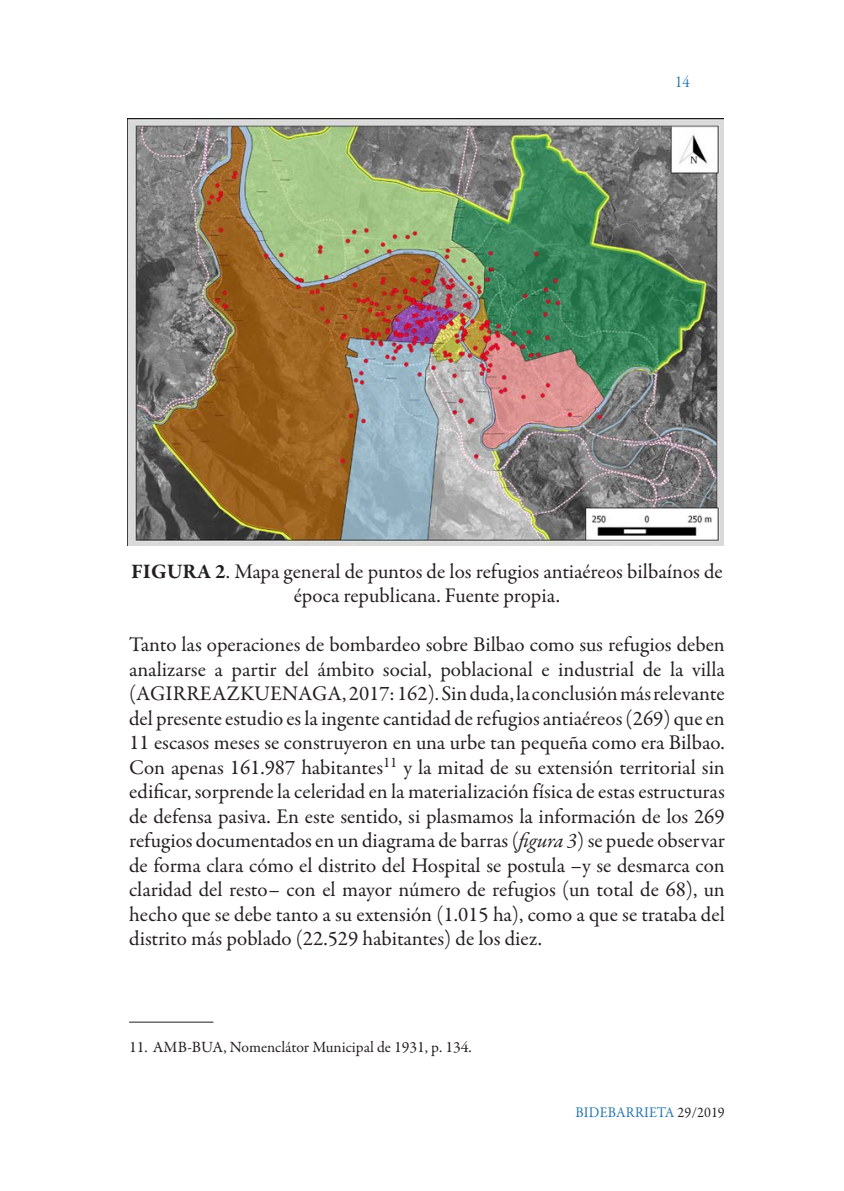
<style>
.page{position:relative;width:844px;height:1191px;background:#fff}
.page>*{position:absolute;margin:0;border:0;box-sizing:border-box;transform-origin:0 0}
.t1{font:21px/24.5px "Garamond Premr Pro";color:#231f20;text-align:center}
.t2{font:16.62px "Garamond Premr Pro";color:#2877ad;scale:.88 1}
.Bidebarrieta_Pie_de{font:15.75px "Garamond Premr Pro";color:#231f20}
.t3{font:14.88px "Garamond Premr Pro";letter-spacing:.01em;color:#2877ad;scale:.95 1}
.s1{font-weight:700}
.s2{font-style:italic}
.s3{color:#231f20}
</style>
<div class="page">
<hr style="left:129px;top:1021px;width:84px;height:1px;background:#231f20">
<img style="left:128px;top:119px;width:595px;height:426px">
<p class="t2" style="left:675px;top:72px;width:18px">14</p>
<p class="t1" style="left:131px;top:559px;width:593px"><span class="s1">FIGURA 2</span>. Mapa general de puntos de los refugios antiaéreos bilbaínos de época republicana. Fuente propia.</p>
<p class="t1" style="left:129px;top:633px;width:597px;text-align:justify">Tanto las operaciones de bombardeo sobre Bilbao como sus refugios deben analizarse a partir del ámbito social, poblacional e industrial de la villa (AGIRREAZKUENAGA, 2017: 162). Sin duda, la conclusión más relevante del presente estudio es la ingente cantidad de refugios antiaéreos (269) que en 11 escasos meses se construyeron en una urbe tan pequeña como era Bilbao.<br>Con apenas 161.987 habitantes<sup>11</sup> y la mitad de su extensión territorial sin edificar, sorprende la celeridad en la materialización física de estas estructuras de defensa pasiva. En este sentido, si plasmamos la información de los 269 refugios documentados en un diagrama de barras (<span class="s2">figura 3</span>) se puede observar de forma clara cómo el distrito del Hospital se postula –y se desmarca con claridad del resto– con el mayor número de refugios (un total de 68), un hecho que se debe tanto a su extensión (1.015 ha), como a que se trataba del distrito más poblado (22.529 habitantes) de los diez.</p>
<p class="Bidebarrieta_Pie_de" style="left:129px;top:1037px;width:344px">11. AMB-BUA, Nomenclátor Municipal de 1931, p. 134.</p>
<p class="t3" style="left:575px;top:1103px;width:159px">BIDEBARRIETA <span class="s3">29/2019</span></p>
</div>
